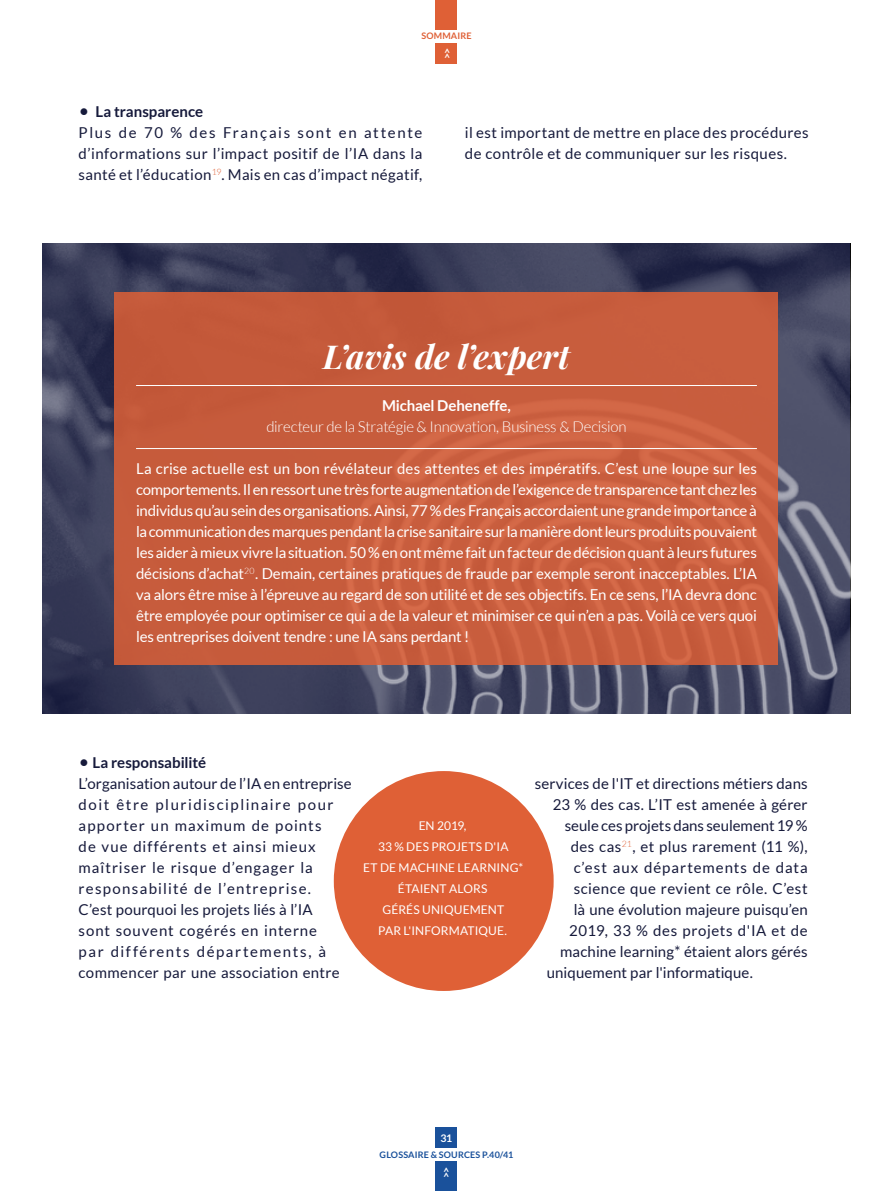
<style>
.page{position:relative;width:893px;height:1191px;background:#fff}
.page>*{position:absolute;margin:0;border:0;box-sizing:border-box;transform-origin:0 0}
.t1{font:italic 700 33px "Playfair Display";color:#fff}
.t2{font:15px/21px "Lato";letter-spacing:-.01em;color:#fff;text-align:justify}
.t3{font:15px/21px "Lato";letter-spacing:.065em;color:#161a3b}
.t4{font:15px/21px "Lato";letter-spacing:.03em;color:#161a3b}
.t5{font:15px "Lato";letter-spacing:.005em;color:#161a3b}
.t6{font:300 15px "Lato";letter-spacing:-.015em;color:#fff}
.t7{font:15px "Lato";letter-spacing:.01em;color:#161a3b}
.t8{font:15px "Lato";color:#161a3b}
.t9{font:700 15px "Lato";letter-spacing:-.01em;color:#fff}
.t10{font:12px/21px "Lato";letter-spacing:.01em;color:#fff;text-align:center}
.t11{font:700 10.5px "Lato";color:#fff}
.t12{font:700 9px "Lato";letter-spacing:.015em;color:#1a519b}
.t13{font:700 9px "Lato";letter-spacing:.02em;color:#df6036}
.s1{font-size:18px}
.s2{font-weight:700}
</style>
<div class="page">
<img style="left:43px;top:243px;width:807px;height:470px">
<div style="left:115px;top:292px;width:663px;height:372px;background:linear-gradient(to right,#c55a3a,#cd6241)"></div>
<hr style="left:136px;top:385px;width:621px;height:1px;background:#fff">
<hr style="left:136px;top:448px;width:621px;height:1px;background:#fff">
<div style="left:334px;top:771px;width:220px;height:220px;background:#df6036;border-radius:50%"></div>
<div style="left:436px;top:1127px;width:21px;height:64px;background:#1a519b"></div>
<div style="left:374px;top:1148px;width:145px;height:13px;background:#fff"></div>
<div style="left:436px;top:0;width:21px;height:64px;background:#df6036"></div>
<div style="left:406px;top:30px;width:81px;height:13px;background:#fff"></div>
<p class="t13" style="left:421px;top:31px;width:52px">SOMMAIRE</p>
<p class="t4" style="left:79px;top:101px;width:345px"><span class="s1">•</span> <span class="s2">La transparence<br></span>Plus de 70 % des Français sont en attente d’informations sur l’impact positif de l’IA dans la santé et l’éducation<sup>19</sup>. Mais en cas d’impact négatif,</p>
<p class="t11" style="left:441px;top:59px;width:13px;rotate:-90deg">&gt;&gt;</p>
<p class="t4" style="left:465px;top:122px;width:345px">il est important de mettre en place des procédures de contrôle et de communiquer sur les risques.</p>
<h1 class="t1" style="left:323px;top:334px;width:248px">L’avis de l’expert</h1>
<p class="t9" style="left:382px;top:397px;width:130px">Michael Deheneffe,</p>
<p class="t6" style="left:266px;top:419px;width:362px">directeur de la Stratégie &amp; Innovation, Business &amp; Decision</p>
<p class="t2" style="left:136px;top:458px;width:622px">La crise actuelle est un bon révélateur des attentes et des impératifs. C’est une loupe sur les comportements. Il en ressort une très forte augmentation de l’exigence de transparence tant chez les individus qu’au sein des organisations. Ainsi, 77 % des Français accordaient une grande importance à la communication des marques pendant la crise sanitaire sur la manière dont leurs produits pouvaient les aider à mieux vivre la situation. 50 % en ont même fait un facteur de décision quant à leurs futures décisions d’achat<sup>20</sup>. Demain, certaines pratiques de fraude par exemple seront inacceptables. L’IA va alors être mise à l’épreuve au regard de son utilité et de ses objectifs. En ce sens, l’IA devra donc être employée pour optimiser ce qui a de la valeur et minimiser ce qui n’en a pas. Voilà ce vers quoi les entreprises doivent tendre : une IA sans perdant !</p>
<p class="t3" style="left:79px;top:752px;width:274px"><span class="s1">•</span> <span class="s2">La responsabilité<br></span>L’organisation autour de l’IA en entreprise doit être pluridisciplinaire pour apporter un maximum de points<br>de vue différents et ainsi mieux maîtriser le risque d’engager la responsabilité de l’entreprise.<br>C’est pourquoi les projets liés à l’IA<br>sont souvent cogérés en interne<br>par différents départements, à commencer par une association entre</p>
<p class="t10" style="left:363px;top:815px;width:162px">EN 2019,<br>33 % DES PROJETS D'IA<br>ET DE MACHINE LEARNING*<br>ÉTAIENT ALORS<br>GÉRÉS UNIQUEMENT<br>PAR L'INFORMATIQUE.</p>
<p class="t7" style="left:535px;top:775px;width:275px">services de l'IT et directions métiers dans</p>
<p class="t4" style="left:553px;top:794px;width:256px">23 % des cas. L’IT est amenée à gérer</p>
<p class="t8" style="left:565px;top:817px;width:244px">seule ces projets dans seulement 19 %</p>
<p class="t4" style="left:571px;top:836px;width:239px">des cas<sup>21</sup>, et plus rarement (11 %),</p>
<p class="t3" style="left:574px;top:857px;width:235px">c’est aux départements de data</p>
<p class="t4" style="left:574px;top:878px;width:236px">science que revient ce rôle. C’est</p>
<p class="t5" style="left:574px;top:901px;width:235px">là une évolution majeure puisqu’en</p>
<p class="t4" style="left:569px;top:920px;width:240px">2019, 33 % des projets d'IA et de</p>
<p class="t5" style="left:560px;top:943px;width:249px">machine learning* étaient alors gérés</p>
<p class="t5" style="left:547px;top:964px;width:208px">uniquement par l'informatique.</p>
<p class="t11" style="left:441px;top:1131px;width:13px">31</p>
<p class="t12" style="left:380px;top:1149px;width:135px">GLOSSAIRE &amp; SOURCES P.40/41</p>
</div>
